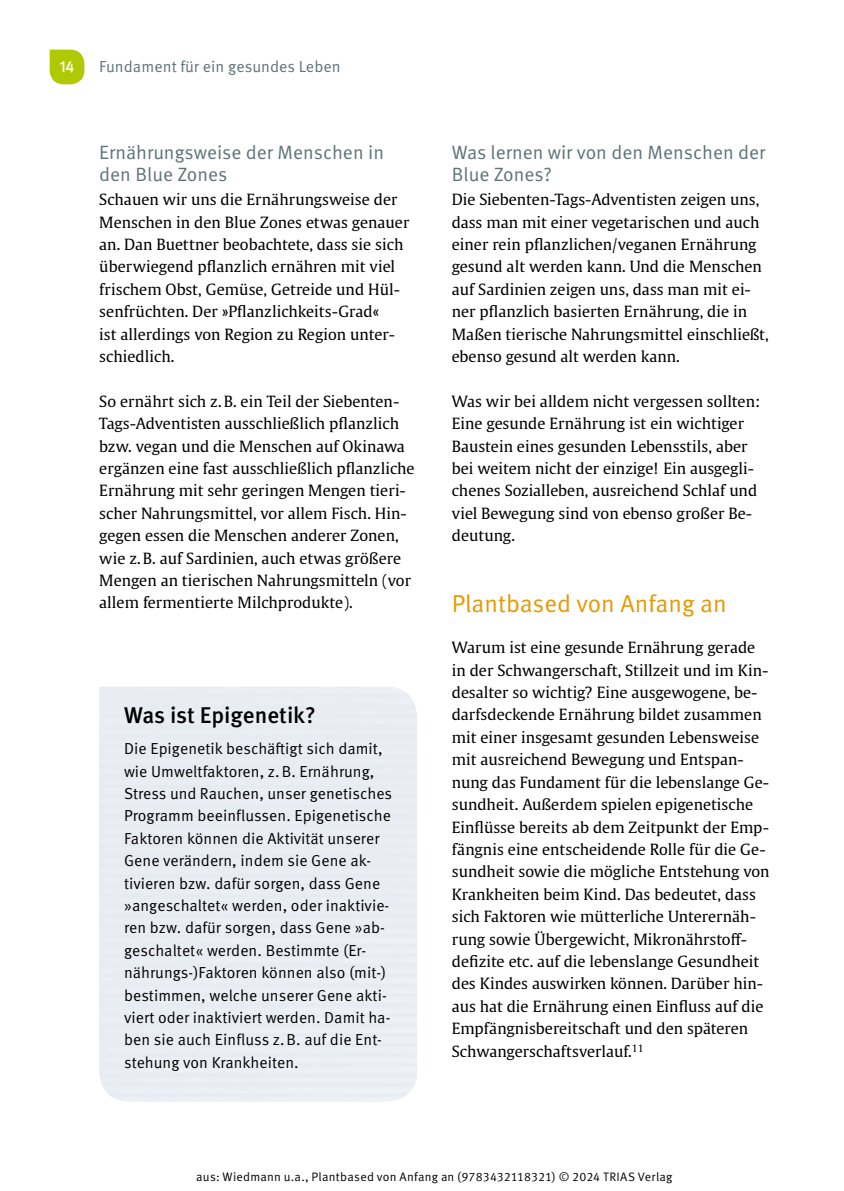
<style>
.page{position:relative;width:844px;height:1191px;background:#fff}
.page>*{position:absolute;margin:0;border:0;box-sizing:border-box;transform-origin:0 0}
.t1{font:24.5px "Meta Pro Norm";color:#e79800}
.t2{font:500 22.75px "Meta Pro";letter-spacing:-.005em;color:#000}
.t3{font:19.25px/22.4px "Meta Pro Norm";color:#5e7276}
.t4{font:15.92px/22.4px "Meta Pro Norm";letter-spacing:.005em;color:#000}
.t5{font:15.92px "Meta Pro Norm";letter-spacing:.005em;color:#5e7276}
.t6{font:500 15.92px "Meta Pro";color:#fff}
.t7{font:15.4px/22.4px "Thieme Gulliver 2011";letter-spacing:.005em;color:#000}
.t8{font:12.25px "Meta Pro Norm";letter-spacing:.015em;color:#000}
</style>
<div class="page">
<svg style="left:50px;top:50px;width:34px;height:34px"></svg>
<p class="t6" style="left:60px;top:55px;width:16px">14</p>
<p class="t5" style="left:99px;top:55px;width:243px">Fundament für ein gesundes Leben</p>
<p class="t3" style="left:99px;top:139px;width:286px">Ernährungsweise der Menschen in den Blue Zones</p>
<p class="t7" style="left:99px;top:187px;width:311px">Schauen wir uns die Ernährungsweise der Menschen in den Blue Zones etwas genauer an. Dan Buettner beobachtete, dass sie sich überwiegend pflanzlich ernähren mit viel frischem Obst, Gemüse, Getreide und Hül&shy;senfrüchten. Der »Pflanzlichkeits-Grad«<br>ist allerdings von Region zu Region unter&shy;schiedlich.</p>
<p class="t7" style="left:99px;top:389px;width:317px">So ernährt sich z.B. ein Teil der Siebenten-Tags-Adventisten ausschließlich pflanzlich bzw. vegan und die Menschen auf Okinawa ergänzen eine fast ausschließlich pflanzliche Ernährung mit sehr geringen Mengen tieri&shy;scher Nahrungsmittel, vor allem Fisch. Hin&shy;gegen essen die Menschen anderer Zonen, wie z.B. auf Sardinien, auch etwas größere Mengen an tierischen Nahrungsmitteln (vor allem fermentierte Milchprodukte).</p>
<h2 class="t2" style="left:124px;top:697px;width:193px">Was ist Epigenetik?</h2>
<p class="t4" style="left:124px;top:736px;width:269px">Die Epigenetik beschäftigt sich damit, wie Umweltfaktoren, z.B. Ernährung, Stress und Rauchen, unser genetisches Programm beeinflussen. Epigenetische Faktoren können die Aktivität unserer Gene verändern, indem sie Gene ak&shy;tivieren bzw. dafür sorgen, dass Gene »angeschaltet« werden, oder inaktivie&shy;ren bzw. dafür sorgen, dass Gene »ab&shy;geschaltet« werden. Bestimmte (Er&shy;nährungs-)Faktoren können also (mit-) bestimmen, welche unserer Gene akti&shy;viert oder inaktiviert werden. Damit ha&shy;ben sie auch Einfluss z.B. auf die Ent&shy;stehung von Krankheiten.</p>
<p class="t3" style="left:451px;top:139px;width:315px">Was lernen wir von den Menschen der<br>Blue Zones?</p>
<p class="t7" style="left:451px;top:187px;width:318px">Die Siebenten-Tags-Adventisten zeigen uns, dass man mit einer vegetarischen und auch einer rein pflanzlichen/veganen Ernährung gesund alt werden kann. Und die Menschen auf Sardinien zeigen uns, dass man mit ei&shy;ner pflanzlich basierten Ernährung, die in Maßen tierische Nahrungsmittel einschließt, ebenso gesund alt werden kann.</p>
<p class="t7" style="left:451px;top:389px;width:310px">Was wir bei alldem nicht vergessen sollten:<br>Eine gesunde Ernährung ist ein wichtiger Baustein eines gesunden Lebensstils, aber bei weitem nicht der einzige! Ein ausgegli&shy;chenes Sozialleben, ausreichend Schlaf und viel Bewegung sind von ebenso großer Be&shy;deutung.</p>
<h1 class="t1" style="left:451px;top:585px;width:276px">Plantbased von Anfang an</h1>
<p class="t7" style="left:451px;top:635px;width:319px">Warum ist eine gesunde Ernährung gerade in der Schwangerschaft, Stillzeit und im Kin&shy;desalter so wichtig? Eine ausgewogene, be&shy;darfsdeckende Ernährung bildet zusammen mit einer insgesamt gesunden Lebensweise mit ausreichend Bewegung und Entspan&shy;nung das Fundament für die lebenslange Ge&shy;sundheit. Außerdem spielen epigenetische Einflüsse bereits ab dem Zeitpunkt der Emp&shy;fängnis eine entscheidende Rolle für die Ge&shy;sundheit sowie die mögliche Entstehung von Krankheiten beim Kind. Das bedeutet, dass sich Faktoren wie mütterliche Unterernäh&shy;rung sowie Übergewicht, Mikronährstoff&shy;defizite etc. auf die lebenslange Gesundheit des Kindes auswirken können. Darüber hin&shy;aus hat die Ernährung einen Einfluss auf die Empfängnisbereitschaft und den späteren Schwangerschaftsverlauf.<sup>11</sup></p>
<p class="t8" style="left:196px;top:1167px;width:478px">aus: Wiedmann u.a., Plantbased von Anfang an (9783432118321) © 2024 TRIAS Verlag</p>
</div>
